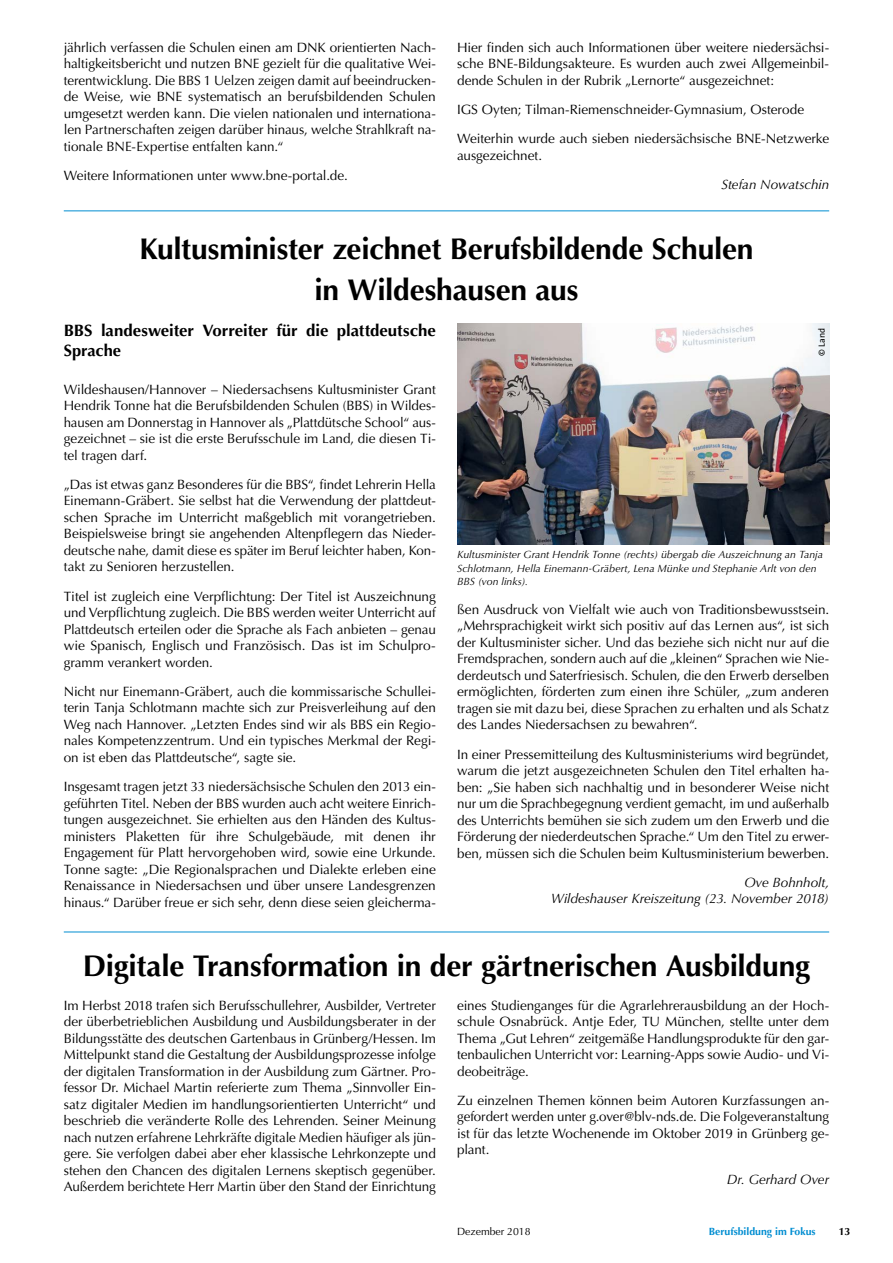
<style>
.page{position:relative;width:893px;height:1263px;background:#fff}
.page>*{position:absolute;margin:0;border:0;box-sizing:border-box;transform-origin:0 0}
.t1{font:700 30px/40.5px "Optima LT Std";letter-spacing:-.01em;color:#000;text-align:center}
.t2{font:700 16.5px/19.5px "Optima LT Std";letter-spacing:-.005em;color:#000}
.t3{font:13.5px/16.5px "Optima LT Std";letter-spacing:-.005em;color:#000;text-align:justify}
.t4{font:italic 13.5px/16.5px "Optima LT Std";letter-spacing:-.005em;color:#000;text-align:right}
.t5{font:italic 10.5px/13.5px "Optima LT Std";letter-spacing:.005em;color:#000}
.t6{font:700 10.5px "Optima LT Std";color:#008dd1}
.t7{font:10.5px "Optima LT Std";color:#000}
.t8{font:700 10.5px "Optima LT Std";color:#000}
.t9{font:9px "The Sans Os F";color:#000}
</style>
<div class="page">
<img style="left:457px;top:324px;width:372px;height:221px">
<hr style="left:64px;top:931px;width:765px;height:1px;background:#008dd1">
<hr style="left:64px;top:210px;width:765px;height:1px;background:#008dd1">
<p class="t3" style="left:64px;top:39px;width:374px">jährlich verfassen die Schulen einen am DNK orientierten Nach&shy;haltigkeitsbericht und nutzen BNE gezielt für die qualitative Wei&shy;terentwicklung. Die BBS 1 Uelzen zeigen damit auf beeindrucken&shy;de Weise, wie BNE systematisch an berufsbildenden Schulen umgesetzt werden kann. Die vielen nationalen und internationa&shy;len Partnerschaften zeigen darüber hinaus, welche Strahlkraft na&shy;tionale BNE-Expertise entfalten kann.“</p>
<p class="t3" style="left:64px;top:167px;width:286px">Weitere Informationen unter www.bne-portal.de.</p>
<p class="t3" style="left:457px;top:39px;width:374px">Hier finden sich auch Informationen über weitere niedersächsi&shy;sche BNE-Bildungsakteure. Es wurden auch zwei Allgemeinbil&shy;dende Schulen in der Rubrik „Lernorte“ ausgezeichnet:</p>
<p class="t3" style="left:457px;top:95px;width:374px;line-height:29.2px">IGS Oyten; Tilman-Riemenschneider-Gymnasium, Osterode<br>Weiterhin wurde auch sieben niedersächsische BNE-Netzwerke</p>
<p class="t3" style="left:457px;top:147px;width:86px">ausgezeichnet.</p>
<p class="t4" style="left:721px;top:176px;width:109px">Stefan Nowatschin</p>
<h1 class="t1" style="left:139px;top:229px;width:616px">Kultusminister zeichnet Berufsbildende Schulen in Wildeshausen aus</h1>
<p class="t2" style="left:64px;top:321px;width:374px">BBS landesweiter Vorreiter für die plattdeutsche<br>Sprache</p>
<p class="t3" style="left:64px;top:381px;width:374px">Wildeshausen/Hannover – Niedersachsens Kultusminister Grant Hendrik Tonne hat die Berufsbildenden Schulen (BBS) in Wildes&shy;hausen am Donnerstag in Hannover als „Plattdütsche School“ aus&shy;gezeichnet – sie ist die erste Berufsschule im Land, die diesen Ti&shy;tel tragen darf.</p>
<p class="t3" style="left:64px;top:476px;width:374px">„Das ist etwas ganz Besonderes für die BBS“, findet Lehrerin Hella Einemann-Gräbert. Sie selbst hat die Verwendung der plattdeut&shy;schen Sprache im Unterricht maßgeblich mit vorangetrieben.<br>Beispielsweise bringt sie angehenden Altenpflegern das Nieder&shy;deutsche nahe, damit diese es später im Beruf leichter haben, Kon&shy;takt zu Senioren herzustellen.</p>
<p class="t3" style="left:64px;top:588px;width:374px">Titel ist zugleich eine Verpflichtung: Der Titel ist Auszeichnung und Verpflichtung zugleich. Die BBS werden weiter Unterricht auf Plattdeutsch erteilen oder die Sprache als Fach anbieten – genau wie Spanisch, Englisch und Französisch. Das ist im Schulpro&shy;gramm verankert worden.</p>
<p class="t3" style="left:64px;top:683px;width:374px">Nicht nur Einemann-Gräbert, auch die kommissarische Schullei&shy;terin Tanja Schlotmann machte sich zur Preisverleihung auf den Weg nach Hannover. „Letzten Endes sind wir als BBS ein Regio&shy;nales Kompetenzzentrum. Und ein typisches Merkmal der Regi&shy;on ist eben das Plattdeutsche“, sagte sie.</p>
<p class="t3" style="left:64px;top:778px;width:374px">Insgesamt tragen jetzt 33 niedersächsische Schulen den 2013 ein&shy;geführten Titel. Neben der BBS wurden auch acht weitere Einrich&shy;tungen ausgezeichnet. Sie erhielten aus den Händen des Kultus&shy;ministers Plaketten für ihre Schulgebäude, mit denen ihr Engagement für Platt hervorgehoben wird, sowie eine Urkunde.<br>Tonne sagte: „Die Regionalsprachen und Dialekte erleben eine Renaissance in Niedersachsen und über unsere Landesgrenzen hinaus.“ Darüber freue er sich sehr, denn diese seien gleicherma-</p>
<p class="t9" style="left:816px;top:356px;width:29px;rotate:-90deg">© Land</p>
<p class="t5" style="left:457px;top:548px;width:367px">Kultusminister Grant Hendrik Tonne (rechts) übergab die Auszeichnung an Tanja<br>Schlotmann, Hella Einemann-Gräbert, Lena Münke und Stephanie Arlt von den<br>BBS (von links).</p>
<p class="t3" style="left:457px;top:601px;width:374px">ßen Ausdruck von Vielfalt wie auch von Traditionsbewusstsein. „Mehrsprachigkeit wirkt sich positiv auf das Lernen aus“, ist sich der Kultusminister sicher. Und das beziehe sich nicht nur auf die Fremdsprachen, sondern auch auf die „kleinen“ Sprachen wie Nie&shy;derdeutsch und Saterfriesisch. Schulen, die den Erwerb derselben ermöglichten, förderten zum einen ihre Schüler, „zum anderen tragen sie mit dazu bei, diese Sprachen zu erhalten und als Schatz des Landes Niedersachsen zu bewahren“.</p>
<p class="t3" style="left:457px;top:746px;width:374px">In einer Pressemitteilung des Kultusministeriums wird begründet, warum die jetzt ausgezeichneten Schulen den Titel erhalten ha&shy;ben: „Sie haben sich nachhaltig und in besonderer Weise nicht nur um die Sprachbegegnung verdient gemacht, im und außerhalb des Unterrichts bemühen sie sich zudem um den Erwerb und die Förderung der niederdeutschen Sprache.“ Um den Titel zu erwer&shy;ben, müssen sich die Schulen beim Kultusministerium bewerben.</p>
<p class="t4" style="left:551px;top:874px;width:279px">Ove Bohnholt,<br>Wildeshauser Kreiszeitung (23. November 2018)</p>
<h1 class="t1" style="left:83px;top:946px;width:729px">Digitale Transformation in der gärtnerischen Ausbildung</h1>
<p class="t3" style="left:64px;top:997px;width:374px">Im Herbst 2018 trafen sich Berufsschullehrer, Ausbilder, Vertreter der überbetrieblichen Ausbildung und Ausbildungsberater in der Bildungsstätte des deutschen Gartenbaus in Grünberg/Hessen. Im Mittelpunkt stand die Gestaltung der Ausbildungsprozesse infolge der digitalen Transformation in der Ausbildung zum Gärtner. Pro&shy;fessor Dr. Michael Martin referierte zum Thema „Sinnvoller Ein&shy;satz digitaler Medien im handlungsorientierten Unterricht“ und beschrieb die veränderte Rolle des Lehrenden. Seiner Meinung nach nutzen erfahrene Lehrkräfte digitale Medien häufiger als jün&shy;gere. Sie verfolgen dabei aber eher klassische Lehrkonzepte und stehen den Chancen des digitalen Lernens skeptisch gegenüber.<br>Außerdem berichtete Herr Martin über den Stand der Einrichtung</p>
<p class="t3" style="left:457px;top:997px;width:374px">eines Studienganges für die Agrarlehrerausbildung an der Hoch&shy;schule Osnabrück. Antje Eder, TU München, stellte unter dem Thema „Gut Lehren“ zeitgemäße Handlungsprodukte für den gar&shy;tenbaulichen Unterricht vor: Learning-Apps sowie Audio- und Vi&shy;deobeiträge.</p>
<p class="t3" style="left:457px;top:1092px;width:374px">Zu einzelnen Themen können beim Autoren Kurzfassungen an&shy;gefordert werden unter g.over@blv-nds.de. Die Folgeveranstaltung ist für das letzte Wochenende im Oktober 2019 in Grünberg ge&shy;plant.</p>
<p class="t4" style="left:727px;top:1171px;width:104px">Dr. Gerhard Over</p>
<p class="t7" style="left:457px;top:1225px;width:75px">Dezember 2018</p>
<p class="t6" style="left:709px;top:1225px;width:108px">Berufsbildung im Fokus</p>
<p class="t8" style="left:839px;top:1225px;width:13px">13</p>
</div>
